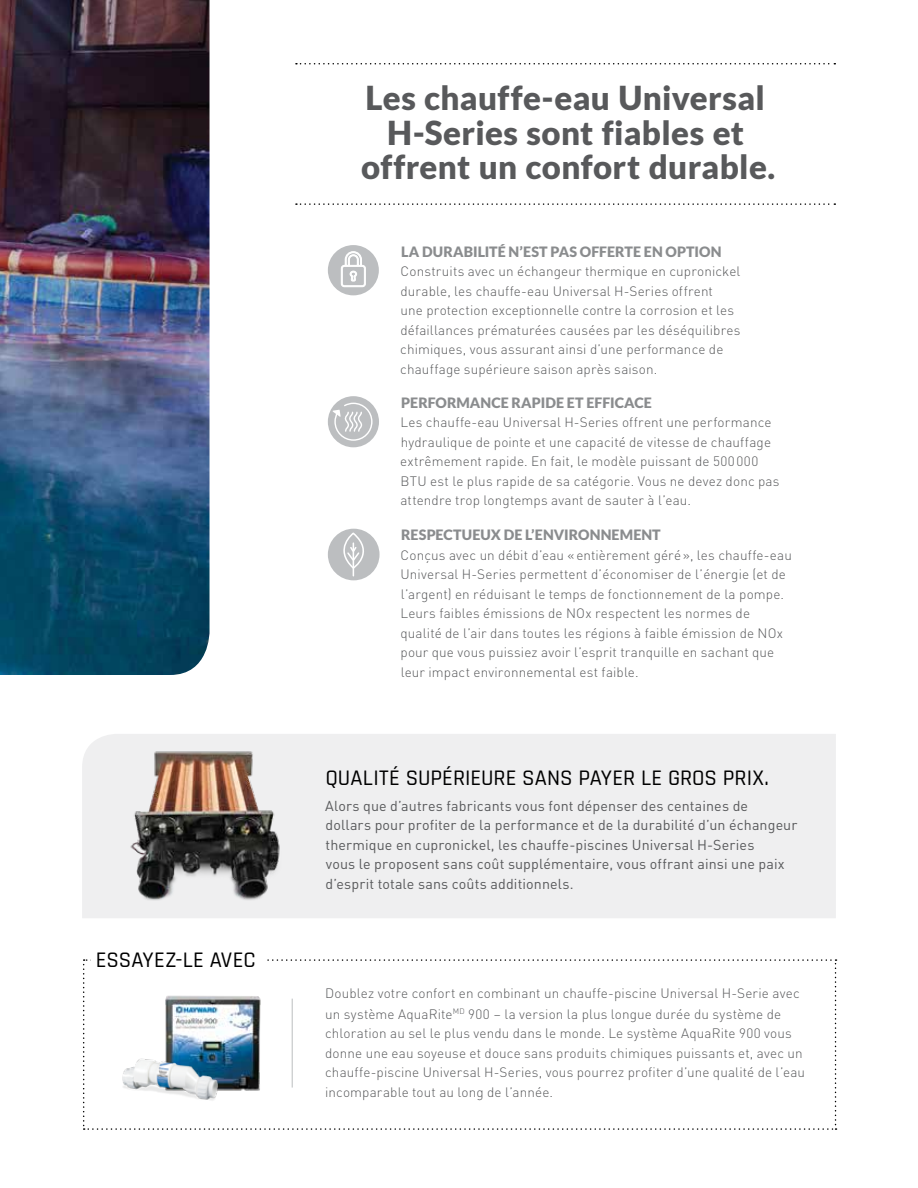
<style>
.page{position:relative;width:918px;height:1188px;background:#fff}
.page>*{position:absolute;margin:0;border:0;box-sizing:border-box;transform-origin:0 0}
.t1{font:900 33px/34.5px "Lato";letter-spacing:.01em;color:#58595b;text-align:center}
.t2{font:500 22.5px "Rajdhani";color:#000}
.t3{font:14.25px/19.5px "DIN Pro";letter-spacing:.01em;color:#58595b}
.t4{font:900 14.25px "Lato";letter-spacing:.005em;color:#8a8c8e}
.t5{font:300 13.5px/19.5px "DIN Pro";letter-spacing:.01em;color:#58595b}
</style>
<div class="page">
<img style="left:0;top:0;width:210px;height:675px">
<svg style="left:83px;top:959px;width:754px;height:171px"></svg>
<div style="left:91px;top:947px;width:175px;height:29px;background:#fff"></div>
<svg style="left:296px;top:63px;width:539px;height:2px"></svg>
<svg style="left:296px;top:203px;width:539px;height:2px"></svg>
<div style="left:328px;top:529px;width:52px;height:51px;background:#bcbec0;border-radius:50%"></div>
<hr style="left:353px;top:543px;width:1px;height:33px;background:#fff">
<svg style="left:333px;top:531px;width:43px;height:37px"></svg>
<div style="left:328px;top:245px;width:51px;height:50px;background:#bcbec0;border-radius:50%"></div>
<svg style="left:341px;top:251px;width:25px;height:36px"></svg>
<div style="left:82px;top:734px;width:754px;height:184px;background:#efeff0"></div>
<img style="left:124px;top:748px;width:160px;height:152px">
<hr style="left:292px;top:999px;width:1px;height:89px;background:#bcbec0">
<div style="left:328px;top:396px;width:51px;height:51px;background:#bcbec0;border-radius:50%"></div>
<svg style="left:332px;top:402px;width:41px;height:39px"></svg>
<img style="left:163px;top:992px;width:99px;height:100px">
<img style="left:110px;top:1050px;width:123px;height:56px">
<h2 class="t2" style="left:96px;top:947px;width:161px">ESSAYEZ-LE AVEC</h2>
<h1 class="t1" style="left:361px;top:80px;width:416px">Les chauffe-eau Universal<br>H-Series sont fiables et offrent un confort durable.</h1>
<p class="t4" style="left:401px;top:243px;width:322px">LA DURABILITÉ N’EST PAS OFFERTE EN OPTION</p>
<p class="t5" style="left:400px;top:261px;width:342px">Construits avec un échangeur thermique en cupronickel durable, les chauffe-eau Universal H-Series offrent<br>une protection exceptionnelle contre la corrosion et les défaillances prématurées causées par les déséquilibres chimiques, vous assurant ainsi d’une performance de chauffage supérieure saison après saison.</p>
<p class="t4" style="left:401px;top:394px;width:252px">PERFORMANCE RAPIDE ET EFFICACE</p>
<p class="t5" style="left:400px;top:412px;width:381px">Les chauffe-eau Universal H-Series offrent une performance hydraulique de pointe et une capacité de vitesse de chauffage extrêmement rapide. En fait, le modèle puissant de 500000<br>BTU est le plus rapide de sa catégorie. Vous ne devez donc pas attendre trop longtemps avant de sauter à l’eau.</p>
<p class="t4" style="left:401px;top:527px;width:261px">RESPECTUEUX DE L’ENVIRONNEMENT</p>
<p class="t5" style="left:400px;top:544px;width:393px">Conçus avec un débit d’eau «entièrement géré», les chauffe-eau Universal H-Series permettent d’économiser de l’énergie (et de l’argent) en réduisant le temps de fonctionnement de la pompe.<br>Leurs faibles émissions de NOx respectent les normes de qualité de l’air dans toutes les régions à faible émission de NOx pour que vous puissiez avoir l’esprit tranquille en sachant que leur impact environnemental est faible.</p>
<h2 class="t2" style="left:325px;top:764px;width:445px">QUALITÉ SUPÉRIEURE SANS PAYER LE GROS PRIX.</h2>
<p class="t3" style="left:325px;top:795px;width:474px">Alors que d’autres fabricants vous font dépenser des centaines de<br>dollars pour profiter de la performance et de la durabilité d’un échangeur thermique en cupronickel, les chauffe-piscines Universal H-Series<br>vous le proposent sans coût supplémentaire, vous offrant ainsi une paix d’esprit totale sans coûts additionnels.</p>
<p class="t5" style="left:325px;top:983px;width:481px">Doublez votre confort en combinant un chauffe-piscine Universal H-Serie avec un système AquaRite<sup>MD</sup> 900 – la version la plus longue durée du système de chloration au sel le plus vendu dans le monde. Le système AquaRite 900 vous donne une eau soyeuse et douce sans produits chimiques puissants et, avec un chauffe-piscine Universal H-Series, vous pourrez profiter d’une qualité de l’eau incomparable tout au long de l’année.</p>
</div>
